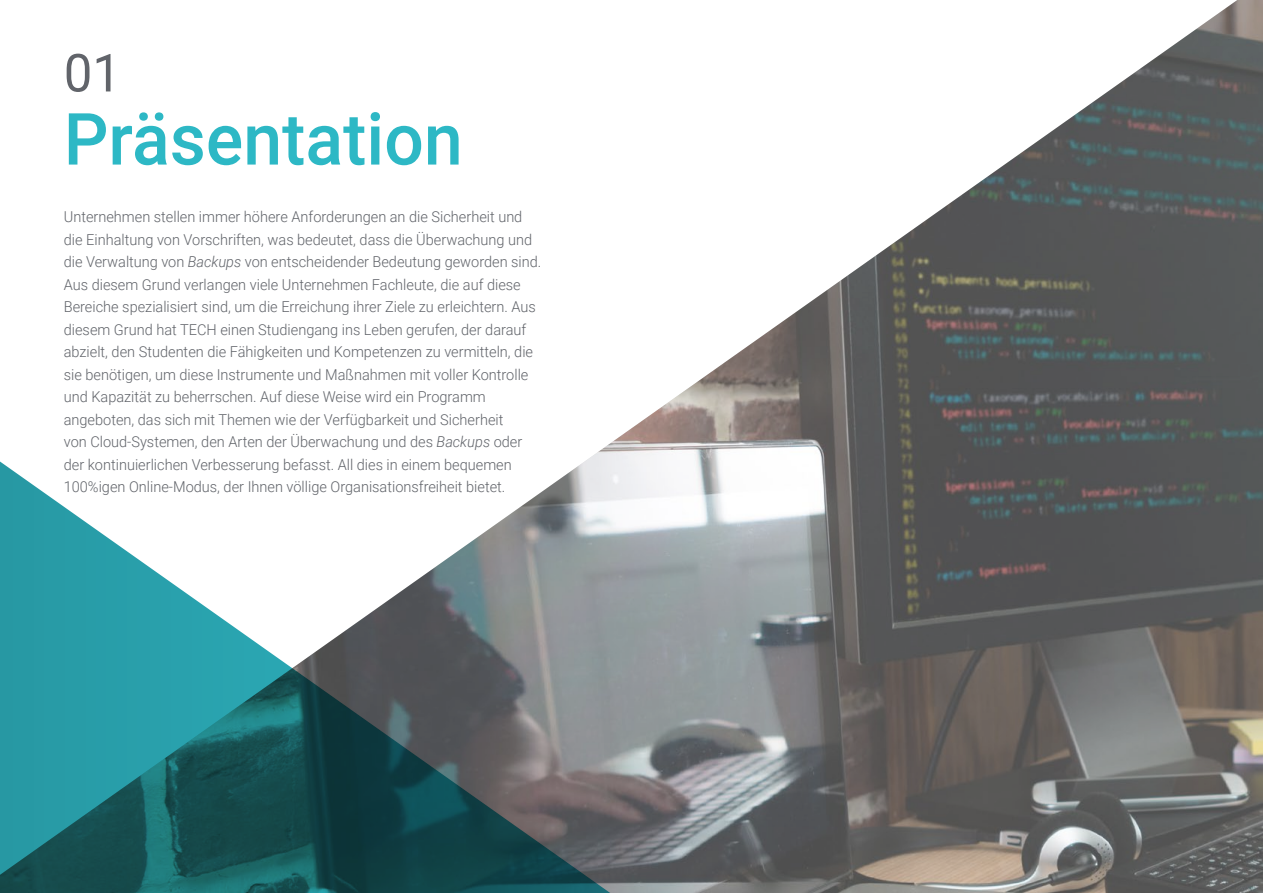
<style>
.page{position:relative;width:1263px;height:893px;background:#fff}
.page>*{position:absolute;margin:0;border:0;box-sizing:border-box;transform-origin:0 0}
.t1{font:500 72px "Roboto";color:#2db8c5}
.t2{font:52.5px "Roboto";color:#61646a}
.t3{font:300 15px/22.5px "Roboto";color:#61646a}
.s1{font-style:italic}
</style>
<div class="page">
<img style="left:607px;top:0;width:656px;height:893px">
<svg style="left:0;top:446px;width:640px;height:447px"></svg>
<h2 class="t2" style="left:64px;top:36px;width:59px">01</h2>
<h1 class="t1" style="left:64px;top:89px;width:400px">Präsentation</h1>
<p class="t3" style="left:64px;top:205px;width:479px">Unternehmen stellen immer höhere Anforderungen an die Sicherheit und die Einhaltung von Vorschriften, was bedeutet, dass die Überwachung und die Verwaltung von <span class="s1">Backups</span> von entscheidender Bedeutung geworden sind.<br>Aus diesem Grund verlangen viele Unternehmen Fachleute, die auf diese Bereiche spezialisiert sind, um die Erreichung ihrer Ziele zu erleichtern. Aus diesem Grund hat TECH einen Studiengang ins Leben gerufen, der darauf abzielt, den Studenten die Fähigkeiten und Kompetenzen zu vermitteln, die sie benötigen, um diese Instrumente und Maßnahmen mit voller Kontrolle und Kapazität zu beherrschen. Auf diese Weise wird ein Programm angeboten, das sich mit Themen wie der Verfügbarkeit und Sicherheit<br>von Cloud-Systemen, den Arten der Überwachung und des <span class="s1">Backups</span> oder der kontinuierlichen Verbesserung befasst. All dies in einem bequemen 100%igen Online-Modus, der Ihnen völlige Organisationsfreiheit bietet.</p>
</div>
